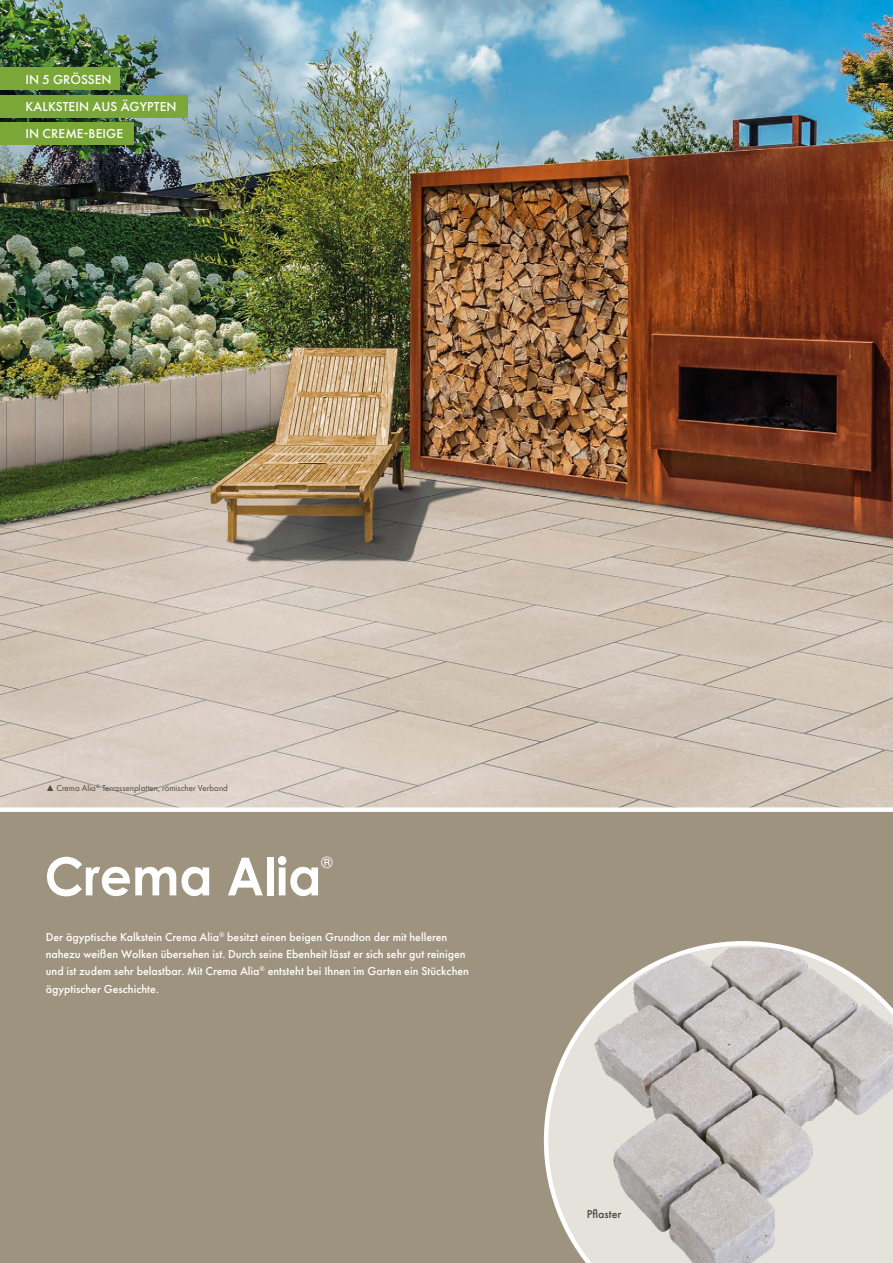
<style>
.page{position:relative;width:893px;height:1263px;background:#fff}
.page>*{position:absolute;margin:0;border:0;box-sizing:border-box;transform-origin:0 0}
.t1{font:700 52.5px "Century Gothic";color:#fff;scale:.96 1}
.t2{font:15.3px "Century Gothic";color:#fff;scale:.96 1}
.t3{font:500 13.5px/27px "Futura PT";letter-spacing:.01em;color:#fff}
.t4{font:500 12px/17.2px "Futura PT";color:#fff}
.t5{font:500 12px "Futura PT";color:#4f4a3e}
.t6{font:9px "Futura PT";color:#4f4a3e}
.s1{font-family:"Arial";font-weight:700}
</style>
<div class="page">
<div style="left:0;top:807px;width:893px;height:456px;background:#9e937e"></div>
<img style="left:0;top:0;width:892px;height:807px">
<div style="left:0;top:68px;width:119px;height:22px;background:#7aa738"></div>
<div style="left:0;top:95px;width:187px;height:22px;background:#7aa738"></div>
<div style="left:0;top:122px;width:134px;height:22px;background:#7aa738"></div>
<svg style="left:544px;top:941px;width:348px;height:322px;background:#c9c3be"></svg>
<hr style="left:892px;top:0;width:1px;height:1263px;background:#9e937e">
<div style="left:0;top:807px;width:893px;height:5px;background:#fff"></div>
<p class="t3" style="left:26px;top:66px;width:153px">IN 5 GRÖSSEN<br>KALKSTEIN AUS ÄGYPTEN<br>IN CREME-BEIGE</p>
<p class="t6" style="left:46px;top:783px;width:184px"><span class="s1">▲</span> Crema Alia<sup>®</sup> Terrassenplatten, römischer Verband</p>
<h1 class="t1" style="left:45px;top:843px;width:290px">Crema Alia</h1>
<p class="t2" style="left:321px;top:853px;width:13px">®</p>
<p class="t4" style="left:46px;top:928px;width:425px">Der ägyptische Kalkstein Crema Alia<sup>®</sup> besitzt einen beigen Grundton der mit helleren nahezu weißen Wolken übersehen ist. Durch seine Ebenheit lässt er sich sehr gut reinigen und ist zudem sehr belastbar. Mit Crema Alia<sup>®</sup> entsteht bei Ihnen im Garten ein Stückchen ägyptischer Geschichte.</p>
<p class="t5" style="left:587px;top:1206px;width:36px">Pflaster</p>
</div>
